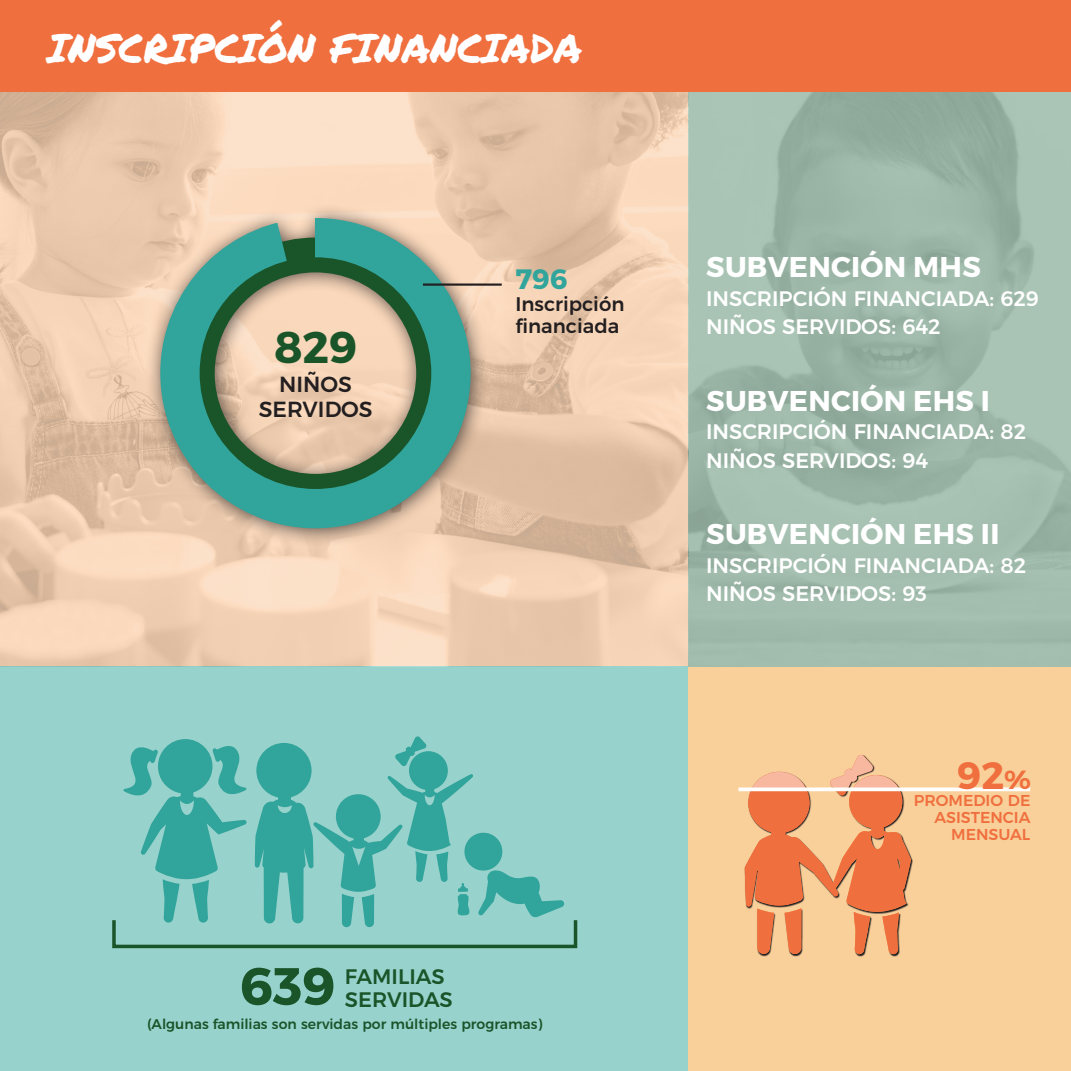
<style>
.page{position:relative;width:1071px;height:1071px;background:#fff}
.page>*{position:absolute;margin:0;border:0;box-sizing:border-box;transform-origin:0 0}
.t1{font:700 52.5px "Montserrat";color:#1a5429}
.t2{font:700 44.45px "Montserrat";color:#1a5429}
.t3{font:40.25px "Permanent Marker";color:#fff}
.t4{font:700 37.98px "Montserrat";color:#f06f3e}
.t5{font:700 28.53px "Montserrat";letter-spacing:.01em;color:#fff}
.t6{font:700 28px "Montserrat";color:#31a49b}
.t7{font:500 21.88px "Montserrat";color:#231f20}
.t8{font:500 21px "Montserrat";color:#fff}
.t9{font:500 21px "Montserrat";color:#1a5429}
.t10{font:500 19.6px/21.7px "Montserrat";color:#231f20}
.t11{font:500 15.75px/17.3px "Montserrat";color:#f06f3e;text-align:right}
.t12{font:500 14px "Montserrat";color:#1a5429}
.s1{font-size:26.25px}
</style>
<div class="page">
<div style="left:0;top:667px;width:688px;height:404px;background:#98d2cd"></div>
<div style="left:688px;top:667px;width:383px;height:404px;background:#f9cf9a"></div>
<img style="left:688px;top:91px;width:383px;height:576px">
<img style="left:0;top:91px;width:688px;height:576px">
<div style="left:0;top:0;width:1071px;height:91px;background:#f06f3e"></div>
<svg style="left:123px;top:739px;width:124px;height:179px"></svg>
<svg style="left:255px;top:736px;width:309px;height:191px"></svg>
<div style="left:112px;top:918px;width:465px;height:30px;border:4px solid #1a5429"></div>
<svg style="left:745px;top:754px;width:166px;height:201px"></svg>
<hr style="left:738px;top:788px;width:292px;height:3px;background:#fff">
<div style="left:144px;top:203px;width:346px;height:345px;background:#231f20;opacity:.75"></div>
<svg style="left:160px;top:218px;width:311px;height:310px;background:#90ad96"></svg>
<hr style="left:423px;top:284px;width:79px;height:2px;background:#231f20">
<p class="t3" style="left:47px;top:18px;width:536px">INSCRIPCIÓN FINANCIADA</p>
<p class="t3" style="left:18px;top:36px;width:588px">ENROLLMENT &amp; ATTENDANCE</p>
<p class="t2" style="left:274px;top:320px;width:85px">829</p>
<p class="t7" style="left:279px;top:367px;width:74px">NIÑOS</p>
<p class="t7" style="left:259px;top:392px;width:115px">SERVIDOS</p>
<p class="t6" style="left:515px;top:262px;width:54px">796</p>
<p class="t10" style="left:515px;top:292px;width:111px">Inscripción financiada</p>
<p class="t1" style="left:240px;top:954px;width:97px">639</p>
<p class="t9" style="left:345px;top:960px;width:101px">FAMILIAS</p>
<p class="t9" style="left:345px;top:983px;width:109px">SERVIDAS</p>
<p class="t12" style="left:147px;top:1012px;width:397px">(Algunas familias son servidas por múltiples programas)</p>
<p class="t5" style="left:706px;top:249px;width:276px">SUBVENCIÓN MHS</p>
<p class="t8" style="left:706px;top:281px;width:334px">INSCRIPCIÓN FINANCIADA: 629</p>
<p class="t8" style="left:706px;top:310px;width:236px">NIÑOS SERVIDOS: 642</p>
<p class="t5" style="left:706px;top:383px;width:285px">SUBVENCIÓN EHS I</p>
<p class="t8" style="left:706px;top:415px;width:321px">INSCRIPCIÓN FINANCIADA: 82</p>
<p class="t8" style="left:706px;top:443px;width:224px">NIÑOS SERVIDOS: 94</p>
<p class="t5" style="left:706px;top:516px;width:295px">SUBVENCIÓN EHS II</p>
<p class="t8" style="left:706px;top:548px;width:321px">INSCRIPCIÓN FINANCIADA: 82</p>
<p class="t8" style="left:706px;top:577px;width:222px">NIÑOS SERVIDOS: 93</p>
<p class="t4" style="left:957px;top:752px;width:75px">92<span class="s1">%</span></p>
<p class="t11" style="left:914px;top:790px;width:118px">PROMEDIO DE<br>ASISTENCIA</p>
<p class="t11" style="left:951px;top:825px;width:81px">MENSUAL</p>
</div>
